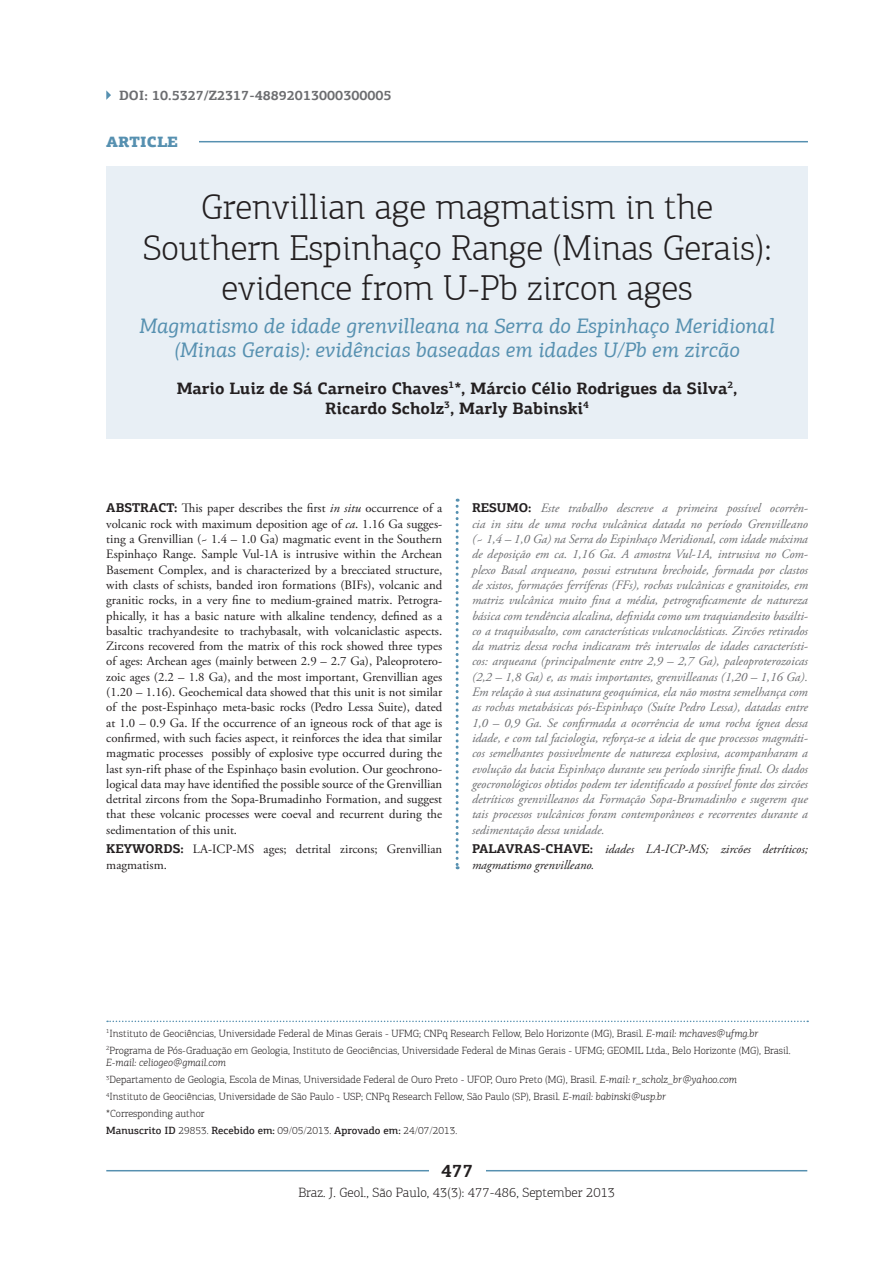
<style>
.page{position:relative;width:893px;height:1263px;background:#fff}
.page>*{position:absolute;margin:0;border:0;box-sizing:border-box;transform-origin:0 0}
.z01_titulo_PT{font:300 36px/40.5px "PF Agora Slab Pro";color:#231f20;text-align:center}
.z02_titulo_IN{font:italic 21px/24px "PF Agora Slab Pro";color:#5690b0;text-align:center}
.t1{font:700 18px "PF Agora Slab Pro";color:#231f20}
.z03_autores{font:700 16.5px/19.8px "PF Agora Slab Pro";color:#231f20;text-align:center}
.z_seção{font:900 15px "PF Agora Slab Pro";color:#5690b0}
.z27_rodapé{font:300 13.5px "PF Agora Slab Pro";color:#231f20}
.z00_DOI{font:700 13.5px "PF Agora Slab Pro";color:#6c6d70}
.z09_abstract{font:italic 12.75px/15.3px "Adobe Garamond Pro";color:#6c6d70;text-align:justify}
.z07_resumo{font:12.75px/15.3px "Adobe Garamond Pro";color:#231f20;text-align:justify}
.z08_palavras-chave{font:italic 12.75px/15.3px "Adobe Garamond Pro";color:#231f20}
.z08_palavras-chave-2{font:12.75px/15.3px "Adobe Garamond Pro";color:#231f20}
.z05_titulação_sem_fi{font:300 10.5px/12.6px "PF Agora Slab Pro";color:#231f20}
.z04_titulação_com_fi{font:300 10.5px "PF Agora Slab Pro";color:#231f20}
.z06_datas{font:500 10.5px "PF Agora Slab Pro";color:#231f20}
.s1{font-family:"PF Agora Slab Pro";font-weight:700}
.s2{font-style:italic}
.s3{font-family:"PF Agora Slab Pro";font-weight:700;font-style:normal;color:#231f20}
.s4{font-family:"PF Agora Slab Pro";font-weight:700;font-style:normal}
.s5{font-weight:300}
</style>
<div class="page">
<svg style="left:107px;top:1020px;width:701px;height:2px"></svg>
<svg style="left:456px;top:499px;width:3px;height:370px"></svg>
<div style="left:106px;top:167px;width:702px;height:272px;background:#e8eff5"></div>
<svg style="left:106px;top:90px;width:5px;height:10px"></svg>
<hr style="left:106px;top:141px;width:702px;height:1px;background:#5690b0">
<div style="left:106px;top:128px;width:93px;height:28px;background:#fff"></div>
<hr style="left:106px;top:1170px;width:701px;height:1px;background:#5690b0">
<div style="left:429px;top:1163px;width:56px;height:15px;background:#fff"></div>
<p class="z00_DOI" style="left:119px;top:87px;width:274px">DOI: 10.5327/Z2317-48892013000300005</p>
<p class="z_seção" style="left:106px;top:132px;width:73px">ARTICLE</p>
<p class="z01_titulo_PT" style="left:143px;top:187px;width:630px">Grenvillian age magmatism in the<br>Southern Espinhaço Range (Minas Gerais): evidence from U-Pb zircon ages</p>
<p class="z02_titulo_IN" style="left:139px;top:314px;width:637px">Magmatismo de idade grenvilleana na Serra do Espinhaço Meridional (Minas Gerais): evidências baseadas em idades U/Pb em zircão</p>
<p class="z03_autores" style="left:177px;top:378px;width:562px">Mario Luiz de Sá Carneiro Chaves<sup>1</sup>*, Márcio Célio Rodrigues da Silva<sup>2</sup>,<br>Ricardo Scholz<sup>3</sup>, Marly Babinski<sup>4</sup></p>
<p class="z07_resumo" style="left:106px;top:501px;width:337px"><span class="s1">ABSTRACT:</span> This paper describes the first <span class="s2">in situ</span> occurrence of a volcanic rock with maximum deposition age of <span class="s2">ca</span>. 1.16 Ga sugges&shy;ting a Grenvillian (~ 1.4 – 1.0 Ga) magmatic event in the Southern Espinhaço Range. Sample Vul-1A is intrusive within the Archean Basement Complex, and is characterized by a brecciated structure, with clasts of schists, banded iron formations (BIFs), volcanic and granitic rocks, in a very fine to medium-grained matrix. Petrogra&shy;phically, it has a basic nature with alkaline tendency, defined as a basaltic trachyandesite to trachybasalt, with volcaniclastic aspects.<br>Zircons recovered from the matrix of this rock showed three types of ages: Archean ages (mainly between 2.9 – 2.7 Ga), Paleoprotero&shy;zoic ages (2.2 – 1.8 Ga), and the most important, Grenvillian ages (1.20 – 1.16). Geochemical data showed that this unit is not similar of the post-Espinhaço meta-basic rocks (Pedro Lessa Suite), dated at 1.0 – 0.9 Ga. If the occurrence of an igneous rock of that age is confirmed, with such facies aspect, it reinforces the idea that similar magmatic processes possibly of explosive type occurred during the last syn-rift phase of the Espinhaço basin evolution. Our geochrono&shy;logical data may have identified the possible source of the Grenvillian detrital zircons from the Sopa-Brumadinho Formation, and suggest that these volcanic processes were coeval and recurrent during the sedimentation of this unit.</p>
<p class="z08_palavras-chave-2" style="left:106px;top:842px;width:337px"><span class="s1">KEYWORDS:</span> LA-ICP-MS ages; detrital zircons; Grenvillian magmatism.</p>
<p class="z09_abstract" style="left:472px;top:501px;width:337px"><span class="s3">RESUMO:</span> Este trabalho descreve a primeira possível ocorrên&shy;cia in situ de uma rocha vulcânica datada no período Grenvilleano (~ 1,4 – 1,0 Ga) na Serra do Espinhaço Meridional, com idade máxima de deposição em ca. 1,16 Ga. A amostra Vul-1A, intrusiva no Com&shy;plexo Basal arqueano, possui estrutura brechoide, formada por clastos de xistos, formações ferríferas (FFs), rochas vulcânicas e granitoides, em matriz vulcânica muito fina a média, petrograficamente de natureza básica com tendência alcalina, definida como um traquiandesito basálti&shy;co a traquibasalto, com características vulcanoclásticas. Zircões retirados da matriz dessa rocha indicaram três intervalos de idades característi&shy;cos: arqueana (principalmente entre 2,9 – 2,7 Ga), paleoproterozoicas (2,2 – 1,8 Ga) e, as mais importantes, grenvilleanas (1,20 – 1,16 Ga).<br>Em relação à sua assinatura geoquímica, ela não mostra semelhança com as rochas metabásicas pós-Espinhaço (Suíte Pedro Lessa), datadas entre 1,0 – 0,9 Ga. Se confirmada a ocorrência de uma rocha ígnea dessa idade, e com tal faciologia, reforça-se a ideia de que processos magmáti&shy;cos semelhantes possivelmente de natureza explosiva, acompanharam a evolução da bacia Espinhaço durante seu período sinrifte final. Os dados geocronológicos obtidos podem ter identificado a possível fonte dos zircões detríticos grenvilleanos da Formação Sopa-Brumadinho e sugerem que tais processos vulcânicos foram contemporâneos e recorrentes durante a sedimentação dessa unidade.</p>
<p class="z08_palavras-chave" style="left:472px;top:842px;width:337px"><span class="s4">PALAVRAS-CHAVE:</span> idades LA-ICP-MS; zircões detríticos; magmatismo grenvilleano.</p>
<p class="z04_titulação_com_fi" style="left:106px;top:1027px;width:654px"><sup>1</sup>Instituto de Geociências, Universidade Federal de Minas Gerais - UFMG; CNPq Research Fellow, Belo Horizonte (MG), Brasil. <span class="s2">E-mail: mchaves@ufmg.br</span></p>
<p class="z05_titulação_sem_fi" style="left:106px;top:1044px;width:686px"><sup>2</sup>Programa de Pós-Graduação em Geologia, Instituto de Geociências, Universidade Federal de Minas Gerais - UFMG; GEOMIL Ltda., Belo Horizonte (MG), Brasil.<br><span class="s2">E-mail: celiogeo@gmail.com</span></p>
<p class="z05_titulação_sem_fi" style="left:106px;top:1073px;width:632px"><sup>3</sup>Departamento de Geologia, Escola de Minas, Universidade Federal de Ouro Preto - UFOP, Ouro Preto (MG), Brasil. <span class="s2">E-mail: r_scholz_br@yahoo.com</span></p>
<p class="z05_titulação_sem_fi" style="left:106px;top:1090px;width:562px"><sup>4</sup>Instituto de Geociências, Universidade de São Paulo - USP; CNPq Research Fellow, São Paulo (SP), Brasil. <span class="s2">E-mail: babinski@usp.br</span></p>
<p class="z05_titulação_sem_fi" style="left:106px;top:1107px;width:100px">*Corresponding author</p>
<p class="z06_datas" style="left:106px;top:1124px;width:353px">Manuscrito ID <span class="s5">29853.</span> Recebido em: <span class="s5">09/05/2013.</span> Aprovado em: <span class="s5">24/07/2013.</span></p>
<p class="t1" style="left:441px;top:1160px;width:34px">477</p>
<p class="z27_rodapé" style="left:298px;top:1184px;width:318px">Braz. J. Geol., São Paulo, 43(3): 477-486, September 2013</p>
</div>
